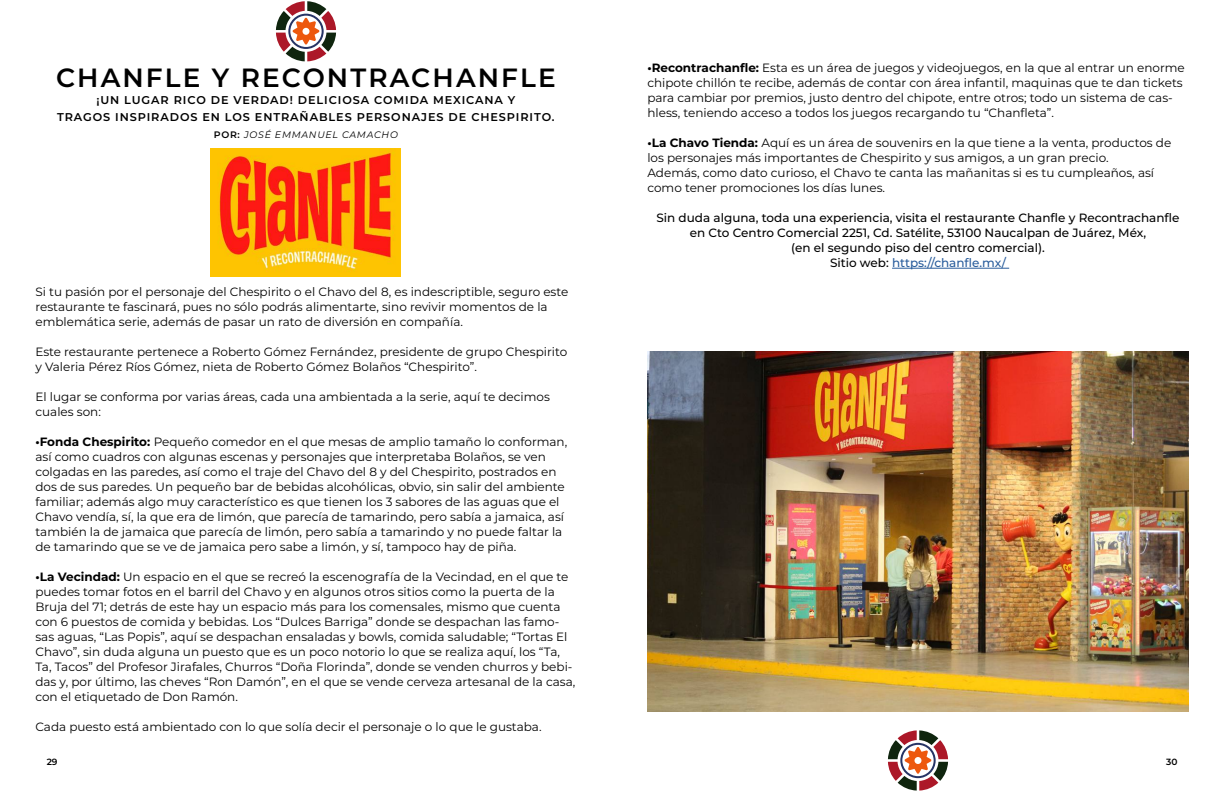
<style>
.page{position:relative;width:1224px;height:792px;background:#fff}
.page>*{position:absolute;margin:0;border:0;box-sizing:border-box;transform-origin:0 0}
.t1{font:600 26.3px "Montserrat";letter-spacing:.08em;color:#000}
.t2{font:12px/15px "Montserrat";color:#000}
.t3{font:500 12px/15px "Montserrat";color:#000;text-align:center}
.t4{font:600 11.3px/16.9px "Montserrat";letter-spacing:.08em;color:#000;text-align:center}
.t5{font:italic 9.4px "Montserrat";letter-spacing:.08em;color:#000}
.t6{font:600 9px "Montserrat";color:#000}
.s1{font-weight:600;font-style:normal}
.s2{font-weight:700}
.s3{color:#275b9b}
</style>
<div class="page">
<img style="left:211px;top:148px;width:190px;height:128px">
<hr style="left:892px;top:268px;width:117px;height:1px;background:#275b9b">
<img style="left:648px;top:351px;width:540px;height:360px">
<svg style="left:276px;top:1px;width:60px;height:60px"></svg>
<svg style="left:888px;top:730px;width:60px;height:61px"></svg>
<h1 class="t1" style="left:56px;top:59px;width:501px">CHANFLE Y RECONTRACHANFLE</h1>
<p class="t4" style="left:57px;top:91px;width:499px">¡UN LUGAR RICO DE VERDAD! DELICIOSA COMIDA MEXICANA Y<br>TRAGOS INSPIRADOS EN LOS ENTRAÑABLES PERSONAJES DE CHESPIRITO.</p>
<p class="t5" style="left:214px;top:128px;width:186px"><span class="s1">POR:</span> JOSÉ EMMANUEL CAMACHO</p>
<p class="t2" style="left:35px;top:284px;width:534px">Si tu pasión por el personaje del Chespirito o el Chavo del 8, es indescriptible, seguro este restaurante te fascinará, pues no sólo podrás alimentarte, sino revivir momentos de la emblemática serie, además de pasar un rato de diversión en compañía.</p>
<p class="t2" style="left:35px;top:344px;width:533px">Este restaurante pertenece a Roberto Gómez Fernández, presidente de grupo Chespirito y Valeria Pérez Ríos Gómez, nieta de Roberto Gómez Bolaños “Chespirito”.</p>
<p class="t2" style="left:35px;top:389px;width:516px">El lugar se conforma por varias áreas, cada una ambientada a la serie, aquí te decimos cuales son:</p>
<p class="t2" style="left:35px;top:434px;width:533px"><span class="s2">•Fonda Chespirito:</span> Pequeño comedor en el que mesas de amplio tamaño lo conforman, así como cuadros con algunas escenas y personajes que interpretaba Bolaños, se ven colgadas en las paredes, así como el traje del Chavo del 8 y del Chespirito, postrados en dos de sus paredes. Un pequeño bar de bebidas alcohólicas, obvio, sin salir del ambiente familiar; además algo muy característico es que tienen los 3 sabores de las aguas que el Chavo vendía, sí, la que era de limón, que parecía de tamarindo, pero sabía a jamaica, así también la de jamaica que parecía de limón, pero sabía a tamarindo y no puede faltar la de tamarindo que se ve de jamaica pero sabe a limón, y sí, tampoco hay de piña.</p>
<p class="t2" style="left:35px;top:569px;width:541px"><span class="s2">•La Vecindad:</span> Un espacio en el que se recreó la escenografía de la Vecindad, en el que te puedes tomar fotos en el barril del Chavo y en algunos otros sitios como la puerta de la Bruja del 71; detrás de este hay un espacio más para los comensales, mismo que cuenta con 6 puestos de comida y bebidas. Los “Dulces Barriga” donde se despachan las famo&shy;sas aguas, “Las Popis”, aquí se despachan ensaladas y bowls, comida saludable; “Tortas El Chavo”, sin duda alguna un puesto que es un poco notorio lo que se realiza aquí, los “Ta, Ta, Tacos” del Profesor Jirafales, Churros “Doña Florinda”, donde se venden churros y bebi&shy;das y, por último, las cheves “Ron Damón”, en el que se vende cerveza artesanal de la casa, con el etiquetado de Don Ramón.</p>
<p class="t2" style="left:35px;top:719px;width:508px">Cada puesto está ambientado con lo que solía decir el personaje o lo que le gustaba.</p>
<p class="t6" style="left:47px;top:756px;width:12px">29</p>
<p class="t2" style="left:647px;top:60px;width:539px"><span class="s2">•Recontrachanfle:</span> Esta es un área de juegos y videojuegos, en la que al entrar un enorme chipote chillón te recibe, además de contar con área infantil, maquinas que te dan tickets para cambiar por premios, justo dentro del chipote, entre otros; todo un sistema de cas&shy;hless, teniendo acceso a todos los juegos recargando tu “Chanfleta”.</p>
<p class="t2" style="left:647px;top:135px;width:525px"><span class="s2">•La Chavo Tienda:</span> Aquí es un área de souvenirs en la que tiene a la venta, productos de los personajes más importantes de Chespirito y sus amigos, a un gran precio.<br>Además, como dato curioso, el Chavo te canta las mañanitas si es tu cumpleaños, así como tener promociones los días lunes.</p>
<p class="t3" style="left:656px;top:210px;width:525px">Sin duda alguna, toda una experiencia, visita el restaurante Chanfle y Recontrachanfle en Cto Centro Comercial 2251, Cd. Satélite, 53100 Naucalpan de Juárez, Méx,<br>(en el segundo piso del centro comercial).<br>Sitio web: <span class="s3">https://chanfle.mx/</span></p>
<p class="t6" style="left:1166px;top:756px;width:13px">30</p>
</div>
